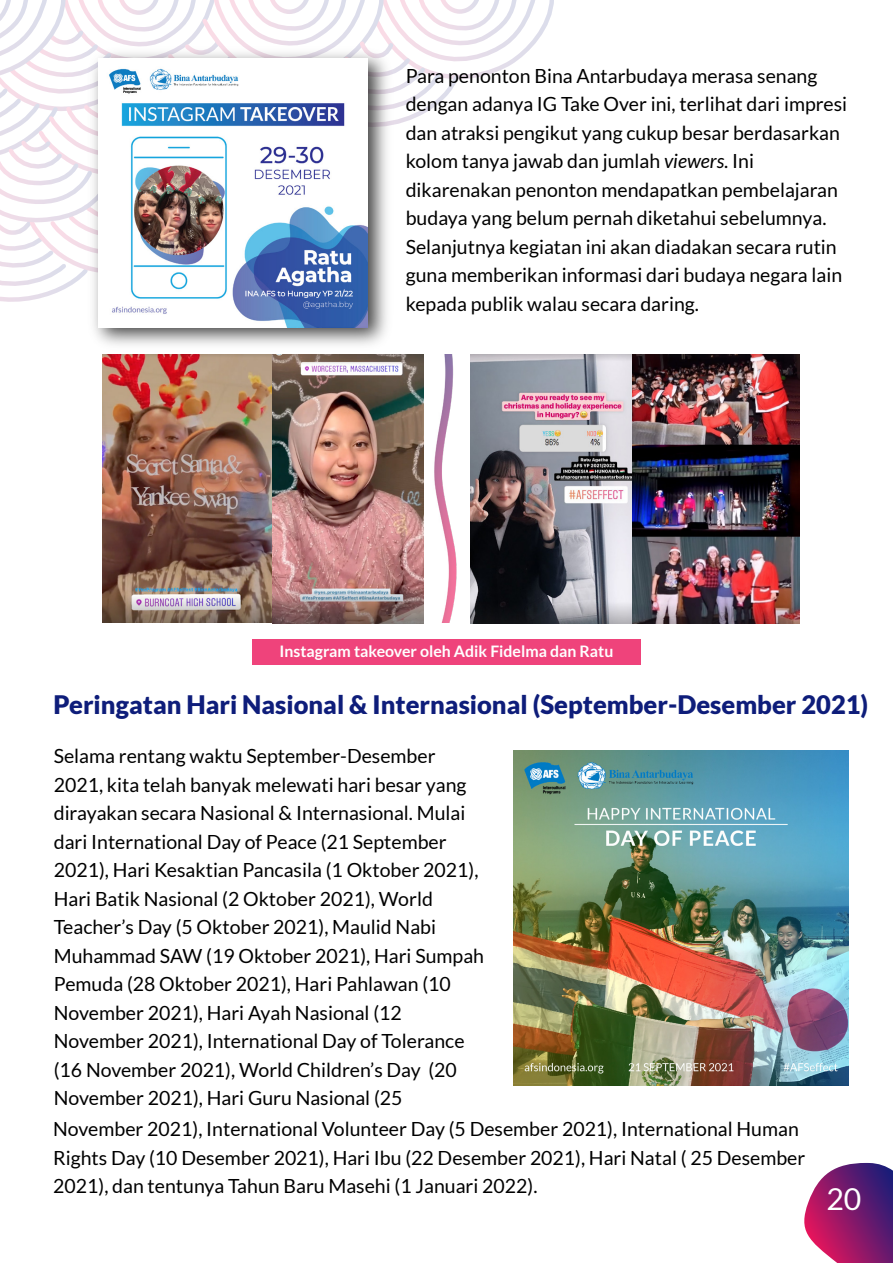
<style>
.page{position:relative;width:893px;height:1263px;background:#fff}
.page>*{position:absolute;margin:0;border:0;box-sizing:border-box;transform-origin:0 0}
.t1{font:30.15px "Lato";color:#fff}
.t2{font:900 25.5px "Lato";color:#0e1d7a}
.t3{font:19.5px/28.5px "Lato";color:#000}
.t4{font:700 15.9px "Lato";color:#fff}
.s1{font-style:italic}
</style>
<div class="page">
<img style="left:423px;top:355px;width:34px;height:268px">
<svg style="left:0;top:0;width:554px;height:302px"></svg>
<svg style="left:804px;top:1163px;width:89px;height:100px;background:#91397f"></svg>
<img style="left:103px;top:356px;width:169px;height:267px">
<img style="left:272px;top:355px;width:151px;height:269px">
<img style="left:471px;top:354px;width:328px;height:270px">
<img style="left:514px;top:750px;width:334px;height:335px">
<img style="left:82px;top:42px;width:316px;height:314px">
<img style="left:98px;top:58px;width:269px;height:270px">
<div style="left:252px;top:639px;width:389px;height:26px;background:#ef437b"></div>
<p class="t3" style="left:406px;top:61px;width:443px">Para penonton Bina Antarbudaya merasa senang dengan adanya IG Take Over ini, terlihat dari impresi dan atraksi pengikut yang cukup besar berdasarkan kolom tanya jawab dan jumlah <span class="s1">viewers</span>. Ini dikarenakan penonton mendapatkan pembelajaran budaya yang belum pernah diketahui sebelumnya.<br>Selanjutnya kegiatan ini akan diadakan secara rutin guna memberikan informasi dari budaya negara lain kepada publik walau secara daring.</p>
<p class="t4" style="left:279px;top:642px;width:335px">Instagram takeover oleh Adik Fidelma dan Ratu</p>
<h2 class="t2" style="left:53px;top:689px;width:816px">Peringatan Hari Nasional &amp; Internasional (September-Desember 2021)</h2>
<p class="t3" style="left:54px;top:742px;width:432px">Selama rentang waktu September-Desember 2021, kita telah banyak melewati hari besar yang dirayakan secara Nasional &amp; Internasional. Mulai dari International Day of Peace (21 September 2021), Hari Kesaktian Pancasila (1 Oktober 2021), Hari Batik Nasional (2 Oktober 2021), World Teacher’s Day (5 Oktober 2021), Maulid Nabi Muhammad SAW (19 Oktober 2021), Hari Sumpah Pemuda (28 Oktober 2021), Hari Pahlawan (10<br>November 2021), Hari Ayah Nasional (12<br>November 2021), International Day of Tolerance (16 November 2021), World Children’s Day (20<br>November 2021), Hari Guru Nasional (25</p>
<p class="t3" style="left:53px;top:1114px;width:754px">November 2021), International Volunteer Day (5 Desember 2021), International Human<br>Rights Day (10 Desember 2021), Hari Ibu (22 Desember 2021), Hari Natal ( 25 Desember<br>2021), dan tentunya Tahun Baru Masehi (1 Januari 2022).</p>
<h1 class="t1" style="left:826px;top:1182px;width:36px">20</h1>
</div>
